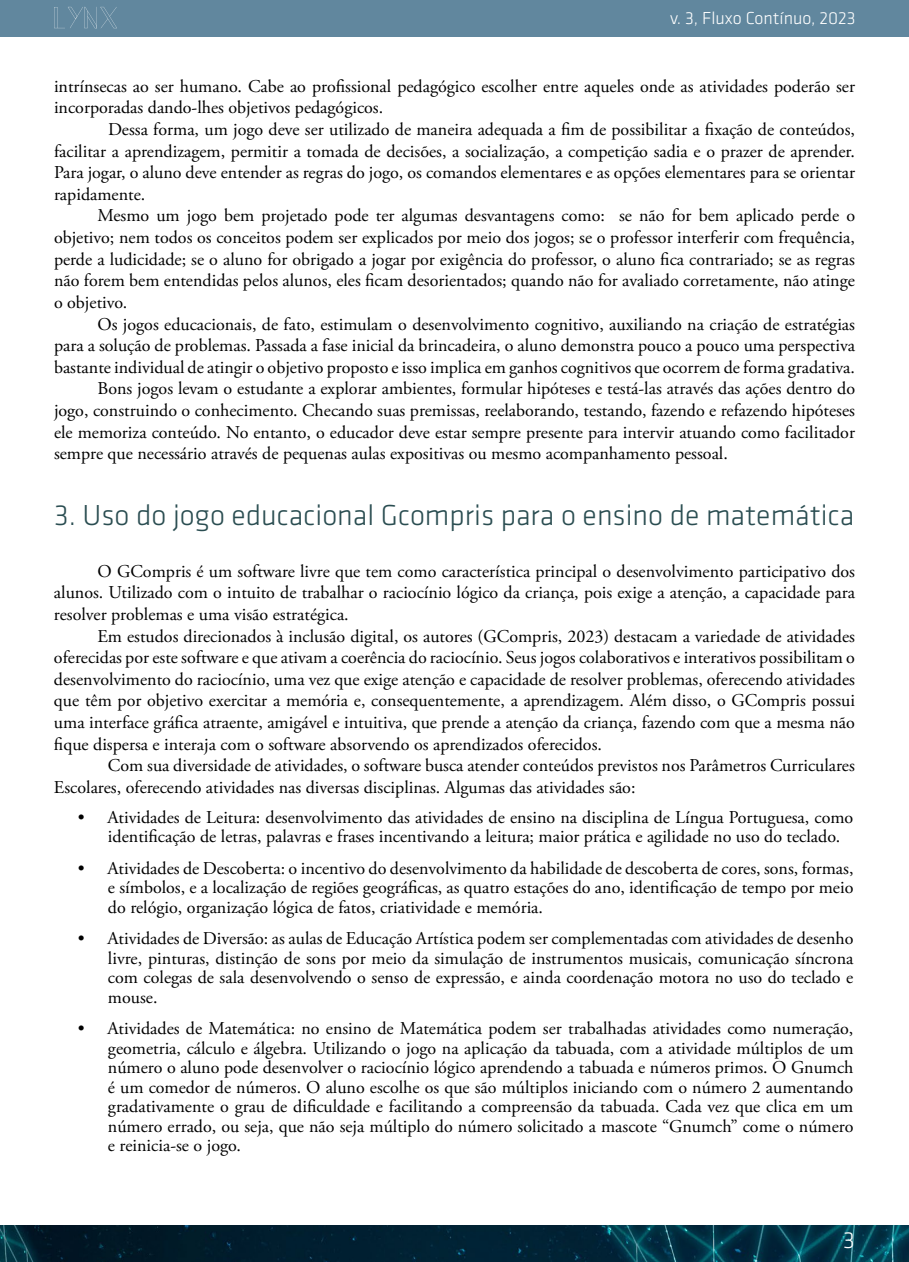
<style>
.page{position:relative;width:909px;height:1262px;background:#fff}
.page>*{position:absolute;margin:0;border:0;box-sizing:border-box;transform-origin:0 0}
.t1{font:300 30px "Klavika";color:#2a4d51}
.t2{font:300 24px "Klavika";color:#fff}
.t3{font:18px/21.6px "Adobe Garamond Pro";color:#000;text-align:justify}
.t4{font:300 18px "Klavika";color:#fff}
</style>
<div class="page">
<img style="left:0;top:1225px;width:909px;height:37px">
<div style="left:0;top:0;width:909px;height:36px;background:#61879e"></div>
<svg style="left:54px;top:7px;width:63px;height:22px"></svg>
<p class="t4" style="left:670px;top:8px;width:187px">v. 3, Fluxo Contínuo, 2023</p>
<p class="t3" style="left:54px;top:76px;width:803px">intrínsecas ao ser humano. Cabe ao profissional pedagógico escolher entre aqueles onde as atividades poderão ser incorporadas dando-lhes objetivos pedagógicos.</p>
<p class="t3" style="left:54px;top:119px;width:803px;text-indent:54px">Dessa forma, um jogo deve ser utilizado de maneira adequada a fim de possibilitar a fixação de conteúdos, facilitar a aprendizagem, permitir a tomada de decisões, a socialização, a competição sadia e o prazer de aprender.<br>Para jogar, o aluno deve entender as regras do jogo, os comandos elementares e as opções elementares para se orientar rapidamente.</p>
<p class="t3" style="left:54px;top:206px;width:803px;text-indent:44px">Mesmo um jogo bem projetado pode ter algumas desvantagens como: se não for bem aplicado perde o objetivo; nem todos os conceitos podem ser explicados por meio dos jogos; se o professor interferir com frequência, perde a ludicidade; se o aluno for obrigado a jogar por exigência do professor, o aluno fica contrariado; se as regras não forem bem entendidas pelos alunos, eles ficam desorientados; quando não for avaliado corretamente, não atinge o objetivo.</p>
<p class="t3" style="left:98px;top:314px;width:759px">Os jogos educacionais, de fato, estimulam o desenvolvimento cognitivo, auxiliando na criação de estratégias</p>
<p class="t3" style="left:54px;top:335px;width:802px">para a solução de problemas. Passada a fase inicial da brincadeira, o aluno demonstra pouco a pouco uma perspectiva</p>
<p class="t3" style="left:54px;top:357px;width:803px">bastante individual de atingir o objetivo proposto e isso implica em ganhos cognitivos que ocorrem de forma gradativa.</p>
<p class="t3" style="left:98px;top:378px;width:759px">Bons jogos levam o estudante a explorar ambientes, formular hipóteses e testá-las através das ações dentro do</p>
<p class="t3" style="left:54px;top:400px;width:803px">jogo, construindo o conhecimento. Checando suas premissas, reelaborando, testando, fazendo e refazendo hipóteses</p>
<p class="t3" style="left:54px;top:422px;width:803px">ele memoriza conteúdo. No entanto, o educador deve estar sempre presente para intervir atuando como facilitador</p>
<p class="t3" style="left:54px;top:443px;width:675px">sempre que necessário através de pequenas aulas expositivas ou mesmo acompanhamento pessoal.</p>
<h1 class="t1" style="left:54px;top:499px;width:802px">3. Uso do jogo educacional Gcompris para o ensino de matemática</h1>
<p class="t3" style="left:54px;top:561px;width:803px;text-indent:44px">O GCompris é um software livre que tem como característica principal o desenvolvimento participativo dos alunos. Utilizado com o intuito de trabalhar o raciocínio lógico da criança, pois exige a atenção, a capacidade para resolver problemas e uma visão estratégica.</p>
<p class="t3" style="left:54px;top:626px;width:803px;text-indent:44px">Em estudos direcionados à inclusão digital, os autores (GCompris, 2023) destacam a variedade de atividades oferecidas por este software e que ativam a coerência do raciocínio. Seus jogos colaborativos e interativos possibilitam o desenvolvimento do raciocínio, uma vez que exige atenção e capacidade de resolver problemas, oferecendo atividades que têm por objetivo exercitar a memória e, consequentemente, a aprendizagem. Além disso, o GCompris possui uma interface gráfica atraente, amigável e intuitiva, que prende a atenção da criança, fazendo com que a mesma não fique dispersa e interaja com o software absorvendo os aprendizados oferecidos.</p>
<p class="t3" style="left:54px;top:755px;width:802px;text-indent:54px">Com sua diversidade de atividades, o software busca atender conteúdos previstos nos Parâmetros Curriculares<br>Escolares, oferecendo atividades nas diversas disciplinas. Algumas das atividades são:</p>
<p class="t3" style="left:108px;top:808px;width:747px;line-height:19.5px;text-indent:-30px">• Atividades de Leitura: desenvolvimento das atividades de ensino na disciplina de Língua Portuguesa, como identificação de letras, palavras e frases incentivando a leitura; maior prática e agilidade no uso do teclado.</p>
<p class="t3" style="left:108px;top:859px;width:747px;line-height:19.5px;text-indent:-30px">• Atividades de Descoberta: o incentivo do desenvolvimento da habilidade de descoberta de cores, sons, formas, e símbolos, e a localização de regiões geográficas, as quatro estações do ano, identificação de tempo por meio do relógio, organização lógica de fatos, criatividade e memória.</p>
<p class="t3" style="left:108px;top:929px;width:747px;line-height:19.5px;text-indent:-30px">• Atividades de Diversão: as aulas de Educação Artística podem ser complementadas com atividades de desenho livre, pinturas, distinção de sons por meio da simulação de instrumentos musicais, comunicação síncrona com colegas de sala desenvolvendo o senso de expressão, e ainda coordenação motora no uso do teclado e mouse.</p>
<p class="t3" style="left:108px;top:1019px;width:747px;line-height:19.5px;text-indent:-30px">• Atividades de Matemática: no ensino de Matemática podem ser trabalhadas atividades como numeração, geometria, cálculo e álgebra. Utilizando o jogo na aplicação da tabuada, com a atividade múltiplos de um número o aluno pode desenvolver o raciocínio lógico aprendendo a tabuada e números primos. O Gnumch é um comedor de números. O aluno escolhe os que são múltiplos iniciando com o número 2 aumentando gradativamente o grau de dificuldade e facilitando a compreensão da tabuada. Cada vez que clica em um número errado, ou seja, que não seja múltiplo do número solicitado a mascote “Gnumch” come o número e reinicia-se o jogo.</p>
<h2 class="t2" style="left:843px;top:1227px;width:13px">3</h2>
</div>
